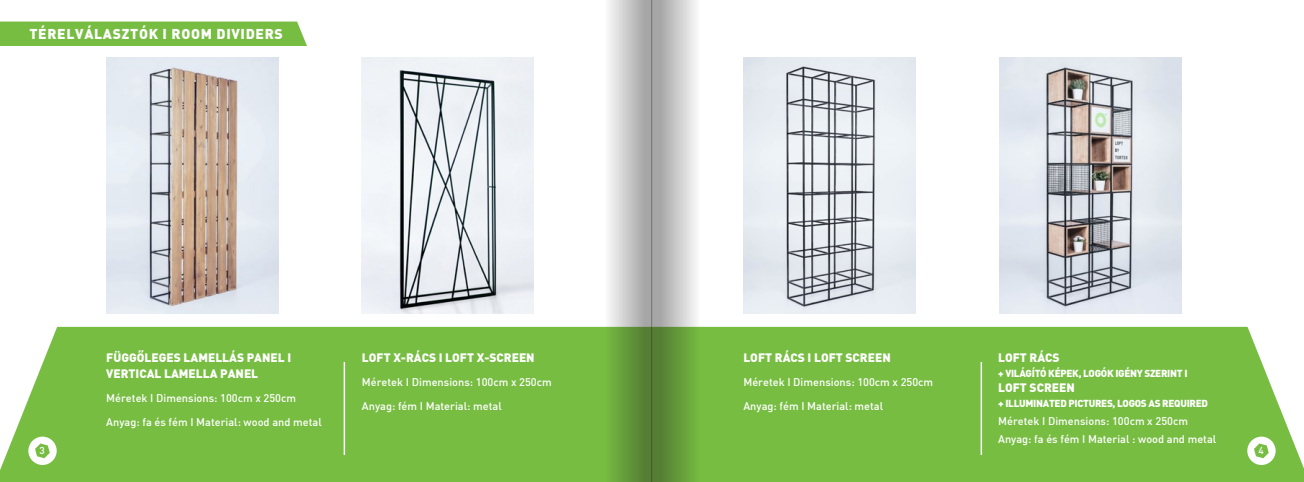
<style>
.page{position:relative;width:1304px;height:482px;background:#fff}
.page>*{position:absolute;margin:0;border:0;box-sizing:border-box;transform-origin:0 0}
.t1{font:14px "Din M Black";letter-spacing:.05em;color:#fff}
.t2{font:12px "Din M Black";color:#fff}
.t3{font:500 11px "DIN";color:#fff}
.t4{font:10px "Din M Black";letter-spacing:-.03em;color:#fff}
.t5{font:500 10px "DIN";color:#fff}
</style>
<div class="page">
<div style="left:0;top:327px;width:577px;height:155px;background:#77bd42"></div>
<div style="left:727px;top:327px;width:577px;height:155px;background:#77bd42"></div>
<img style="left:361px;top:58px;width:173px;height:256px">
<img style="left:106px;top:58px;width:173px;height:256px">
<img style="left:743px;top:58px;width:173px;height:256px">
<svg style="left:28px;top:437px;width:29px;height:28px"></svg>
<svg style="left:1247px;top:437px;width:29px;height:28px"></svg>
<img style="left:999px;top:58px;width:183px;height:256px">
<div style="left:0;top:22px;width:307px;height:24px;background:#77bd42"></div>
<hr style="left:344px;top:362px;width:1px;height:93px;background:#fff">
<hr style="left:981px;top:362px;width:1px;height:93px;background:#fff">
<svg style="left:652px;top:0;width:75px;height:482px"></svg>
<svg style="left:577px;top:0;width:74px;height:482px"></svg>
<hr style="left:651px;top:0;width:1px;height:482px;background:#231f20">
<p class="t1" style="left:29px;top:24px;width:255px">TÉRELVÁLASZTÓK I ROOM DIVIDERS</p>
<p class="t2" style="left:106px;top:349px;width:186px">FÜGGŐLEGES LAMELLÁS PANEL I</p>
<p class="t2" style="left:106px;top:365px;width:153px">VERTICAL LAMELLA PANEL</p>
<p class="t3" style="left:106px;top:391px;width:191px">Méretek I Dimensions: 100cm x 250cm</p>
<p class="t3" style="left:106px;top:415px;width:217px">Anyag: fa és fém I Material: wood and metal</p>
<p class="t2" style="left:362px;top:349px;width:174px">LOFT X-RÁCS I LOFT X-SCREEN</p>
<p class="t3" style="left:362px;top:375px;width:191px">Méretek I Dimensions: 100cm x 250cm</p>
<p class="t3" style="left:362px;top:399px;width:141px">Anyag: fém I Material: metal</p>
<p class="t2" style="left:743px;top:349px;width:149px">LOFT RÁCS I LOFT SCREEN</p>
<p class="t3" style="left:743px;top:375px;width:191px">Méretek I Dimensions: 100cm x 250cm</p>
<p class="t3" style="left:743px;top:399px;width:141px">Anyag: fém I Material: metal</p>
<p class="t2" style="left:998px;top:349px;width:63px">LOFT RÁCS</p>
<p class="t4" style="left:998px;top:366px;width:191px">+ VILÁGÍTÓ KÉPEK, LOGÓK IGÉNY SZERINT I</p>
<p class="t2" style="left:998px;top:379px;width:78px">LOFT SCREEN</p>
<p class="t4" style="left:998px;top:396px;width:211px">+ ILLUMINATED PICTURES, LOGOS AS REQUIRED</p>
<p class="t3" style="left:998px;top:414px;width:191px">Méretek I Dimensions: 100cm x 250cm</p>
<p class="t3" style="left:998px;top:432px;width:220px">Anyag: fa és fém I Material : wood and metal</p>
<p class="t5" style="left:40px;top:444px;width:7px">3</p>
<p class="t5" style="left:1258px;top:444px;width:7px">4</p>
</div>
